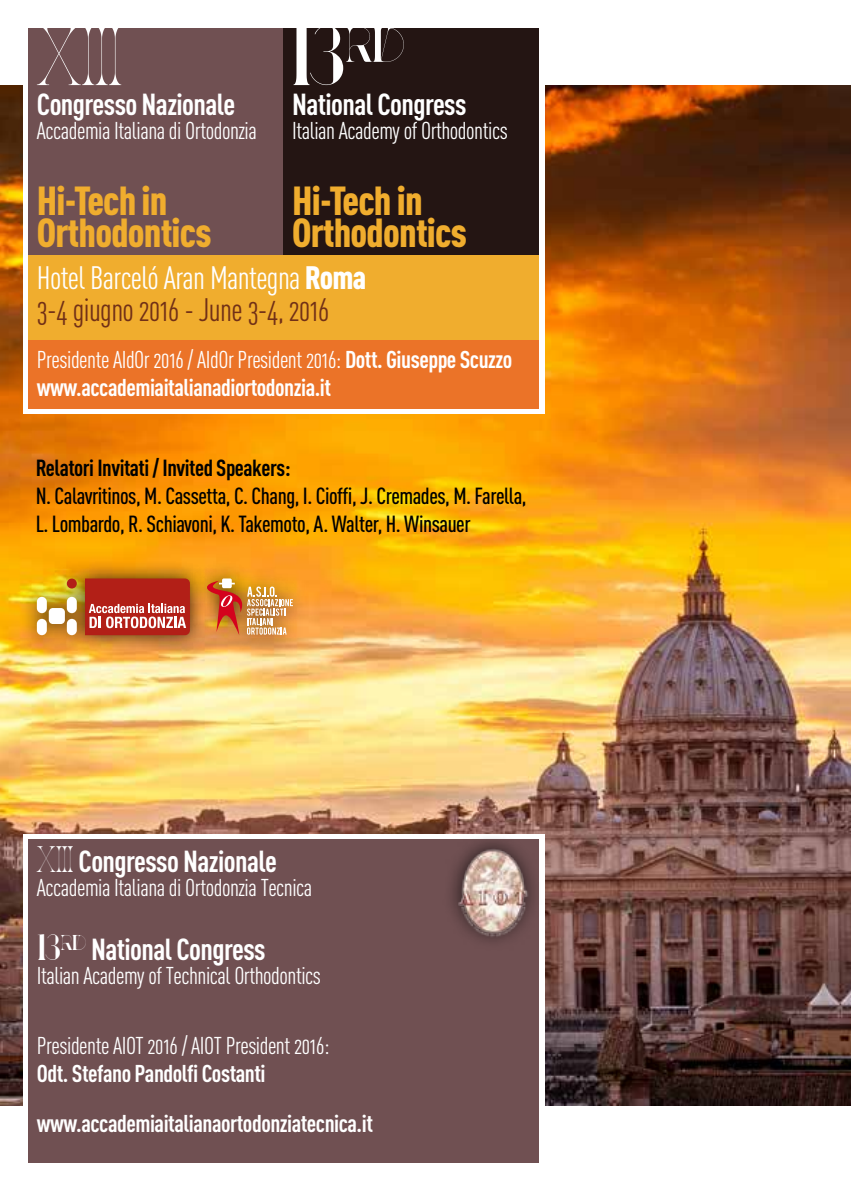
<style>
.page{position:relative;width:851px;height:1191px;background:#fff}
.page>*{position:absolute;margin:0;border:0;box-sizing:border-box;transform-origin:0 0}
.t1{font:40px/32px "DIN Cond Black Alternate";letter-spacing:-.02em;color:#f0ad2e}
.t2{font:32px/32px "DIN Cond Regular Alternate";letter-spacing:-.02em;color:#713017}
.t3{font:30px "DIN Cond Bold Alternate";letter-spacing:-.02em;color:#fff}
.t4{font:24px "DIN Cond Regular Alternate";letter-spacing:-.02em;color:#fff}
.t5{font:24px/50px "DIN Cond Bold Alternate";letter-spacing:-.02em;color:#fff}
.t6{font:23px/28px "DIN Cond Medium Alternate";letter-spacing:-.02em;color:#000}
.t7{font:23px "DIN Cond Bold Alternate";letter-spacing:-.02em;color:#000}
.s1{color:#fff}
.s2{font-family:"DIN Cond Black Alternate";color:#fff}
.s3{font-family:"DIN Cond Bold Alternate"}
.s4{font-family:"Port Vintage";font-weight:500}
</style>
<div class="page">
<img style="left:0;top:85px;width:850px;height:1021px">
<div style="left:23px;top:23px;width:521px;height:391px;background:#fff"></div>
<div style="left:23px;top:833px;width:521px;height:335px;background:#fff"></div>
<div style="left:28px;top:255px;width:511px;height:85px;background:#f0ad2e"></div>
<div style="left:28px;top:340px;width:511px;height:68px;background:#eb7328"></div>
<div style="left:28px;top:839px;width:511px;height:323px;background:#705052"></div>
<div style="left:28px;top:28px;width:255px;height:227px;background:#705052"></div>
<div style="left:283px;top:28px;width:256px;height:227px;background:#241513"></div>
<svg style="left:37px;top:28px;width:84px;height:57px"></svg>
<svg style="left:293px;top:28px;width:111px;height:57px"></svg>
<div style="left:442px;top:831px;width:101px;height:120px;background:#000;opacity:.75"></div>
<img style="left:457px;top:848px;width:73px;height:90px">
<div style="left:190px;top:561px;width:119px;height:91px;background:#000;opacity:.75"></div>
<img style="left:208px;top:578px;width:85px;height:57px">
<div style="left:19px;top:560px;width:189px;height:93px;background:#000;opacity:.75"></div>
<div style="left:67px;top:578px;width:10px;height:10px;background:#b21f17;border-radius:50%"></div>
<div style="left:49px;top:608px;width:16px;height:16px;background:#fff;border-radius:4px"></div>
<div style="left:37px;top:597px;width:10px;height:16px;background:#fff;border-radius:5px"></div>
<div style="left:67px;top:597px;width:10px;height:16px;background:#fff;border-radius:5px"></div>
<div style="left:67px;top:619px;width:10px;height:16px;background:#fff;border-radius:5px"></div>
<div style="left:37px;top:619px;width:10px;height:16px;background:#fff;border-radius:5px"></div>
<svg style="left:85px;top:578px;width:105px;height:57px;background:#be453d"></svg>
<p class="t3" style="left:37px;top:86px;width:200px">Congresso Nazionale</p>
<p class="t4" style="left:37px;top:116px;width:221px">Accademia Italiana di Ortodonzia</p>
<h1 class="t1" style="left:37px;top:183px;width:176px">Hi-Tech in<br>Orthodontics</h1>
<p class="t3" style="left:292px;top:86px;width:176px">National Congress</p>
<p class="t4" style="left:292px;top:116px;width:217px">Italian Academy of Orthodontics</p>
<h1 class="t1" style="left:292px;top:183px;width:176px">Hi-Tech in<br>Orthodontics</h1>
<h2 class="t2" style="left:37px;top:261px;width:331px"><span class="s1">Hotel Barceló Aran Mantegna</span> <span class="s2">Roma<br></span>3-4 giugno 2016 - June 3-4, 2016</h2>
<p class="t4" style="left:37px;top:346px;width:477px">Presidente AIdOr 2016 / AIdOr President 2016: <span class="s3">Dott. Giuseppe Scuzzo</span></p>
<p class="t5" style="left:37px;top:362px;width:295px">www.accademiaitalianadiortodonzia.it</p>
<p class="t7" style="left:36px;top:454px;width:256px">Relatori Invitati / Invited Speakers:</p>
<p class="t6" style="left:36px;top:482px;width:492px">N. Calavritinos, M. Cassetta, C. Chang, I. Cioffi, J. Cremades, M. Farella,<br>L. Lombardo, R. Schiavoni, K. Takemoto, A. Walter, H. Winsauer</p>
<p class="t3" style="left:37px;top:843px;width:241px"><span class="s4">XIII</span> Congresso Nazionale</p>
<p class="t4" style="left:37px;top:873px;width:277px">Accademia Italiana di Ortodonzia Tecnica</p>
<p class="t3" style="left:37px;top:931px;width:230px"><span class="s4">13</span><sup>rd</sup> National Congress</p>
<p class="t4" style="left:37px;top:961px;width:285px">Italian Academy of Technical Orthodontics</p>
<p class="t4" style="left:37px;top:1031px;width:294px">Presidente AIOT 2016 / AIOT President 2016:</p>
<p class="t5" style="left:37px;top:1048px;width:337px">Odt. Stefano Pandolfi Costanti www.accademiaitalianaortodonziatecnica.it</p>
</div>
